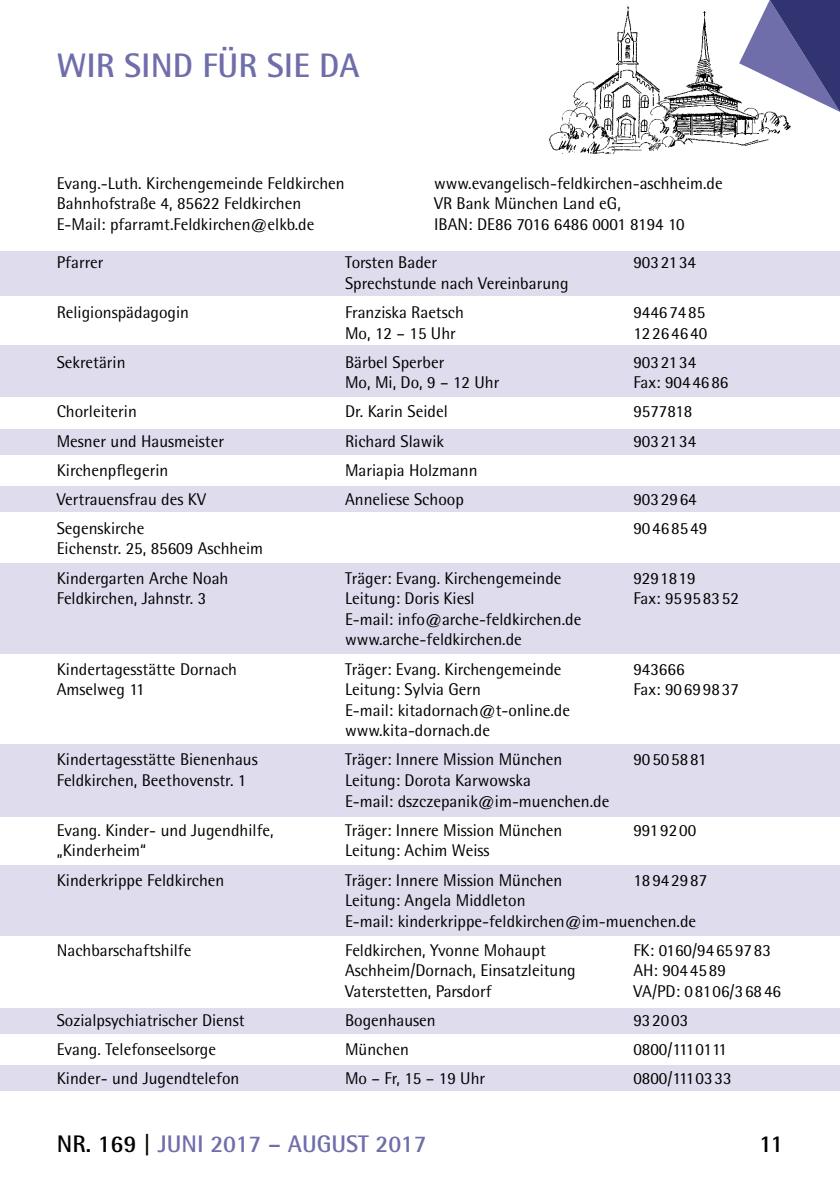
<style>
.page{position:relative;width:840px;height:1191px;background:#fff}
.page>*{position:absolute;margin:0;border:0;box-sizing:border-box;transform-origin:0 0}
.t1{font:700 34px "Rotis Semi Sans";color:#706eaa}
.t2{font:700 24px "Rotis Semi Sans";color:#706eaa}
.t3{font:700 24px "Rotis Semi Sans";color:#000}
.t4{font:17px/20.6px "Rotis Semi Sans";color:#000}
.s1{color:#000}
</style>
<div class="page">
<div style="left:0;top:251px;width:839px;height:44px;background:#dedced"></div>
<div style="left:0;top:346px;width:839px;height:51px;background:#dedced"></div>
<div style="left:0;top:429px;width:839px;height:26px;background:#dedced"></div>
<div style="left:0;top:486px;width:839px;height:26px;background:#dedced"></div>
<div style="left:0;top:563px;width:839px;height:90px;background:#dedced"></div>
<div style="left:0;top:744px;width:839px;height:72px;background:#dedced"></div>
<div style="left:0;top:865px;width:839px;height:70px;background:#dedced"></div>
<div style="left:0;top:1008px;width:839px;height:26px;background:#dedced"></div>
<div style="left:0;top:1065px;width:839px;height:25px;background:#dedced"></div>
<img style="left:549px;top:5px;width:242px;height:150px">
<svg style="left:738px;top:0;width:101px;height:112px"></svg>
<h1 class="t1" style="left:57px;top:44px;width:304px">WIR SIND FÜR SIE DA</h1>
<p class="t4" style="left:57px;top:173px;width:289px">Evang.-Luth. Kirchengemeinde Feldkirchen<br>Bahnhofstraße 4, 85622 Feldkirchen<br>E-Mail: pfarramt.Feldkirchen@elkb.de</p>
<p class="t4" style="left:434px;top:173px;width:290px">www.evangelisch-feldkirchen-aschheim.de<br>VR Bank München Land eG,<br>IBAN: DE86 7016 6486 0001 8194 10</p>
<p class="t4" style="left:57px;top:252px;width:48px">Pfarrer</p>
<p class="t4" style="left:345px;top:252px;width:94px">Torsten Bader</p>
<p class="t4" style="left:633px;top:252px;width:64px">9032134</p>
<p class="t4" style="left:345px;top:273px;width:225px">Sprechstunde nach Vereinbarung</p>
<p class="t4" style="left:57px;top:302px;width:134px">Religionspädagogin</p>
<p class="t4" style="left:345px;top:302px;width:120px">Franziska Raetsch</p>
<p class="t4" style="left:633px;top:302px;width:73px">94467485</p>
<p class="t4" style="left:345px;top:322px;width:112px">Mo, 12 – 15 Uhr</p>
<p class="t4" style="left:633px;top:322px;width:75px">12264640</p>
<p class="t4" style="left:57px;top:351px;width:70px">Sekretärin</p>
<p class="t4" style="left:345px;top:351px;width:101px">Bärbel Sperber</p>
<p class="t4" style="left:633px;top:351px;width:64px">9032134</p>
<p class="t4" style="left:345px;top:372px;width:156px">Mo, Mi, Do, 9 – 12 Uhr</p>
<p class="t4" style="left:633px;top:372px;width:96px">Fax: 9044686</p>
<p class="t4" style="left:57px;top:401px;width:82px">Chorleiterin</p>
<p class="t4" style="left:345px;top:401px;width:104px">Dr. Karin Seidel</p>
<p class="t4" style="left:633px;top:401px;width:60px">9577818</p>
<p class="t4" style="left:57px;top:430px;width:169px">Mesner und Hausmeister</p>
<p class="t4" style="left:345px;top:430px;width:100px">Richard Slawik</p>
<p class="t4" style="left:633px;top:430px;width:64px">9032134</p>
<p class="t4" style="left:57px;top:459px;width:113px">Kirchenpflegerin</p>
<p class="t4" style="left:345px;top:459px;width:134px">Mariapia Holzmann</p>
<p class="t4" style="left:57px;top:488px;width:150px">Vertrauensfrau des KV</p>
<p class="t4" style="left:345px;top:488px;width:120px">Anneliese Schoop</p>
<p class="t4" style="left:633px;top:488px;width:65px">9032964</p>
<p class="t4" style="left:57px;top:517px;width:89px">Segenskirche</p>
<p class="t4" style="left:633px;top:517px;width:75px">90468549</p>
<p class="t4" style="left:57px;top:534px;width:208px;line-height:29.2px">Eichenstr. 25, 85609 Aschheim<br>Kindergarten Arche Noah</p>
<p class="t4" style="left:345px;top:567px;width:218px">Träger: Evang. Kirchengemeinde</p>
<p class="t4" style="left:633px;top:567px;width:64px">9291819</p>
<p class="t4" style="left:57px;top:588px;width:151px">Feldkirchen, Jahnstr. 3</p>
<p class="t4" style="left:345px;top:588px;width:131px">Leitung: Doris Kiesl</p>
<p class="t4" style="left:633px;top:588px;width:107px">Fax: 95958352</p>
<p class="t4" style="left:345px;top:608px;width:237px">E-mail: info@arche-feldkirchen.de www.arche-feldkirchen.de</p>
<p class="t4" style="left:57px;top:658px;width:182px">Kindertagesstätte Dornach</p>
<p class="t4" style="left:345px;top:658px;width:218px">Träger: Evang. Kirchengemeinde</p>
<p class="t4" style="left:633px;top:658px;width:53px">943666</p>
<p class="t4" style="left:57px;top:679px;width:89px">Amselweg 11</p>
<p class="t4" style="left:345px;top:679px;width:137px">Leitung: Sylvia Gern</p>
<p class="t4" style="left:633px;top:679px;width:107px">Fax: 90699837</p>
<p class="t4" style="left:345px;top:699px;width:226px">E-mail: kitadornach@t-online.de www.kita-dornach.de</p>
<p class="t4" style="left:57px;top:749px;width:202px">Kindertagesstätte Bienenhaus</p>
<p class="t4" style="left:345px;top:749px;width:219px">Träger: Innere Mission München</p>
<p class="t4" style="left:633px;top:749px;width:75px">90505881</p>
<p class="t4" style="left:57px;top:770px;width:191px">Feldkirchen, Beethovenstr. 1</p>
<p class="t4" style="left:345px;top:770px;width:265px">Leitung: Dorota Karwowska<br>E-mail: dszczepanik@im-muenchen.de</p>
<p class="t4" style="left:57px;top:819px;width:218px">Evang. Kinder- und Jugendhilfe,</p>
<p class="t4" style="left:345px;top:819px;width:219px">Träger: Innere Mission München</p>
<p class="t4" style="left:633px;top:819px;width:64px">9919200</p>
<p class="t4" style="left:57px;top:840px;width:91px">„Kinderheim“</p>
<p class="t4" style="left:345px;top:840px;width:146px">Leitung: Achim Weiss</p>
<p class="t4" style="left:57px;top:869px;width:169px">Kinderkrippe Feldkirchen</p>
<p class="t4" style="left:345px;top:869px;width:219px">Träger: Innere Mission München</p>
<p class="t4" style="left:633px;top:869px;width:75px">18942987</p>
<p class="t4" style="left:345px;top:890px;width:352px">Leitung: Angela Middleton<br>E-mail: kinderkrippe-feldkirchen@im-muenchen.de</p>
<p class="t4" style="left:57px;top:939px;width:136px">Nachbarschaftshilfe</p>
<p class="t4" style="left:345px;top:939px;width:202px">Feldkirchen, Yvonne Mohaupt</p>
<p class="t4" style="left:633px;top:939px;width:139px">FK: 0160/94659783</p>
<p class="t4" style="left:345px;top:960px;width:232px">Aschheim/Dornach, Einsatzleitung</p>
<p class="t4" style="left:633px;top:960px;width:94px">AH: 9044589</p>
<p class="t4" style="left:345px;top:980px;width:148px">Vaterstetten, Parsdorf</p>
<p class="t4" style="left:633px;top:980px;width:149px">VA/PD: 08106/36846</p>
<p class="t4" style="left:57px;top:1010px;width:189px">Sozialpsychiatrischer Dienst</p>
<p class="t4" style="left:345px;top:1010px;width:92px">Bogenhausen</p>
<p class="t4" style="left:633px;top:1010px;width:56px">932003</p>
<p class="t4" style="left:57px;top:1039px;width:161px">Evang. Telefonseelsorge</p>
<p class="t4" style="left:345px;top:1039px;width:65px">München</p>
<p class="t4" style="left:633px;top:1039px;width:95px">0800/1110111</p>
<p class="t4" style="left:57px;top:1068px;width:184px">Kinder- und Jugendtelefon</p>
<p class="t4" style="left:345px;top:1068px;width:142px">Mo – Fr, 15 – 19 Uhr</p>
<p class="t4" style="left:633px;top:1068px;width:100px">0800/1110333</p>
<h2 class="t2" style="left:57px;top:1129px;width:371px"><span class="s1">NR. 169 |</span> JUNI 2017 – AUGUST 2017</h2>
<h2 class="t3" style="left:758px;top:1129px;width:25px">11</h2>
</div>
